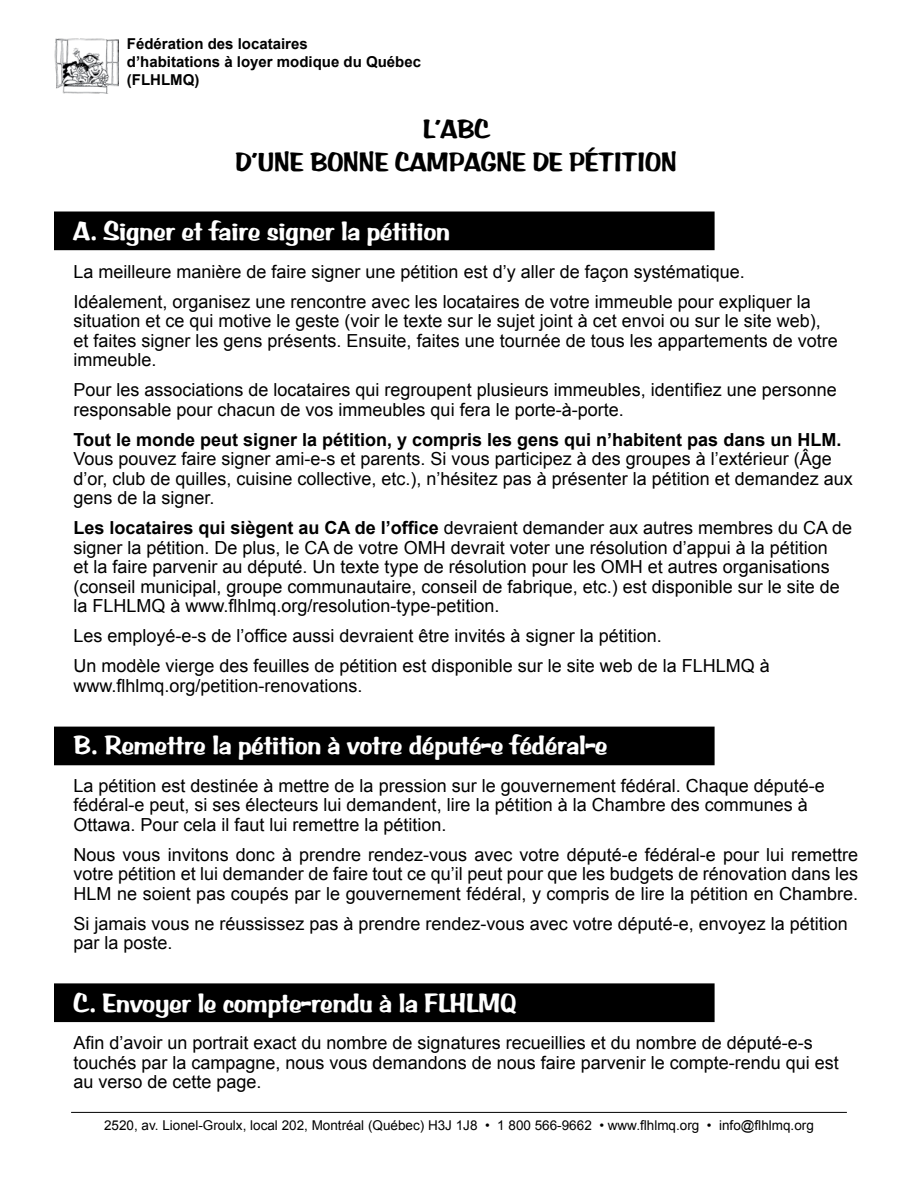
<style>
.page{position:relative;width:918px;height:1188px;background:#fff}
.page>*{position:absolute;margin:0;border:0;box-sizing:border-box;transform-origin:0 0}
.t1{font:27px "BRADDON Bold";color:#fff}
.t2{font:27px "BRADDON Bold";color:#000}
.t3{font:18px/19.5px "Arial";color:#000}
.t4{font:700 18px "Arial";color:#000}
.t5{font:700 15px/18px "Arial";color:#000}
.t6{font:13.5px "Arial";color:#000}
.s1{font-weight:700}
</style>
<div class="page">
<div style="left:55px;top:212px;width:659px;height:37px;background:#000"></div>
<div style="left:54px;top:212px;width:661px;height:38px;border:2px solid #000"></div>
<div style="left:55px;top:727px;width:659px;height:38px;background:#000"></div>
<div style="left:55px;top:984px;width:659px;height:37px;background:#000"></div>
<div style="left:54px;top:983px;width:661px;height:39px;border:2px solid #000"></div>
<img style="left:54px;top:38px;width:65px;height:56px">
<hr style="left:71px;top:1112px;width:776px;height:1px;background:#000">
<p class="t5" style="left:127px;top:35px;width:296px">Fédération des locataires<br>d’habitations à loyer modique du Québec (FLHLMQ)</p>
<h1 class="t2" style="left:423px;top:113px;width:68px">L’ABC</h1>
<h1 class="t2" style="left:235px;top:146px;width:179px">d’une bonne cam</h1>
<h1 class="t2" style="left:449px;top:146px;width:229px">pagne de pétition</h1>
<h1 class="t1" style="left:74px;top:216px;width:378px">A. Signer et faire signer la pétition</h1>
<p class="t3" style="left:74px;top:257px;width:739px;line-height:30px">La meilleure manière de faire signer une pétition est d’y aller de façon systématique.<br>Idéalement, organisez une rencontre avec les locataires de votre immeuble pour expliquer la</p>
<p class="t3" style="left:74px;top:312px;width:766px">situation et ce qui motive le geste (voir le texte sur le sujet joint à cet envoi ou sur le site web), et faites signer les gens présents. Ensuite, faites une tournée de tous les appartements de votre immeuble.</p>
<p class="t3" style="left:74px;top:381px;width:765px">Pour les associations de locataires qui regroupent plusieurs immeubles, identifiez une personne responsable pour chacun de vos immeubles qui fera le porte-à-porte.</p>
<p class="t4" style="left:74px;top:428px;width:769px">Tout le monde peut signer la pétition, y compris les gens qui n’habitent pas dans un HLM.</p>
<p class="t3" style="left:74px;top:450px;width:781px">Vous pouvez faire signer ami-e-s et parents. Si vous participez à des groupes à l’extérieur (Âge d’or, club de quilles, cuisine collective, etc.), n’hésitez pas à présenter la pétition et demandez aux gens de la signer.</p>
<p class="t3" style="left:74px;top:519px;width:780px"><span class="s1">Les locataires qui siègent au CA de l’office</span> devraient demander aux autres membres du CA de signer la pétition. De plus, le CA de votre OMH devrait voter une résolution d’appui à la pétition<br>et la faire parvenir au député. Un texte type de résolution pour les OMH et autres organisations (conseil municipal, groupe communautaire, conseil de fabrique, etc.) est disponible sur le site de la FLHLMQ à www.flhlmq.org/resolution-type-petition.</p>
<p class="t3" style="left:74px;top:621px;width:698px;line-height:30px">Les employé-e-s de l’office aussi devraient être invités à signer la pétition.<br>Un modèle vierge des feuilles de pétition est disponible sur le site web de la FLHLMQ à</p>
<p class="t3" style="left:74px;top:676px;width:291px">www.flhlmq.org/petition-renovations.</p>
<h1 class="t1" style="left:74px;top:730px;width:535px">B. Remettre la pétition à votre député-e fédéral-e</h1>
<p class="t3" style="left:74px;top:776px;width:753px">La pétition est destinée à mettre de la pression sur le gouvernement fédéral. Chaque député-e fédéral-e peut, si ses électeurs lui demandent, lire la pétition à la Chambre des communes à<br>Ottawa. Pour cela il faut lui remettre la pétition.</p>
<p class="t3" style="left:74px;top:845px;width:786px;text-align:justify">Nous vous invitons donc à prendre rendez-vous avec votre député-e fédéral-e pour lui remettre votre pétition et lui demander de faire tout ce qu’il peut pour que les budgets de rénovation dans les HLM ne soient pas coupés par le gouvernement fédéral, y compris de lire la pétition en Chambre.</p>
<p class="t3" style="left:74px;top:914px;width:776px">Si jamais vous ne réussissez pas à prendre rendez-vous avec votre député-e, envoyez la pétition par la poste.</p>
<h1 class="t1" style="left:74px;top:987px;width:444px">C. Envoyer le compte-rendu à la FLHLMQ</h1>
<p class="t3" style="left:74px;top:1033px;width:767px">Afin d’avoir un portrait exact du nombre de signatures recueillies et du nombre de député-e-s touchés par la campagne, nous vous demandons de nous faire parvenir le compte-rendu qui est au verso de cette page.</p>
<p class="t6" style="left:104px;top:1117px;width:711px">2520, av. Lionel-Groulx, local 202, Montréal (Québec) H3J 1J8 • 1 800 566-9662 • www.flhlmq.org • info@flhlmq.org</p>
</div>
